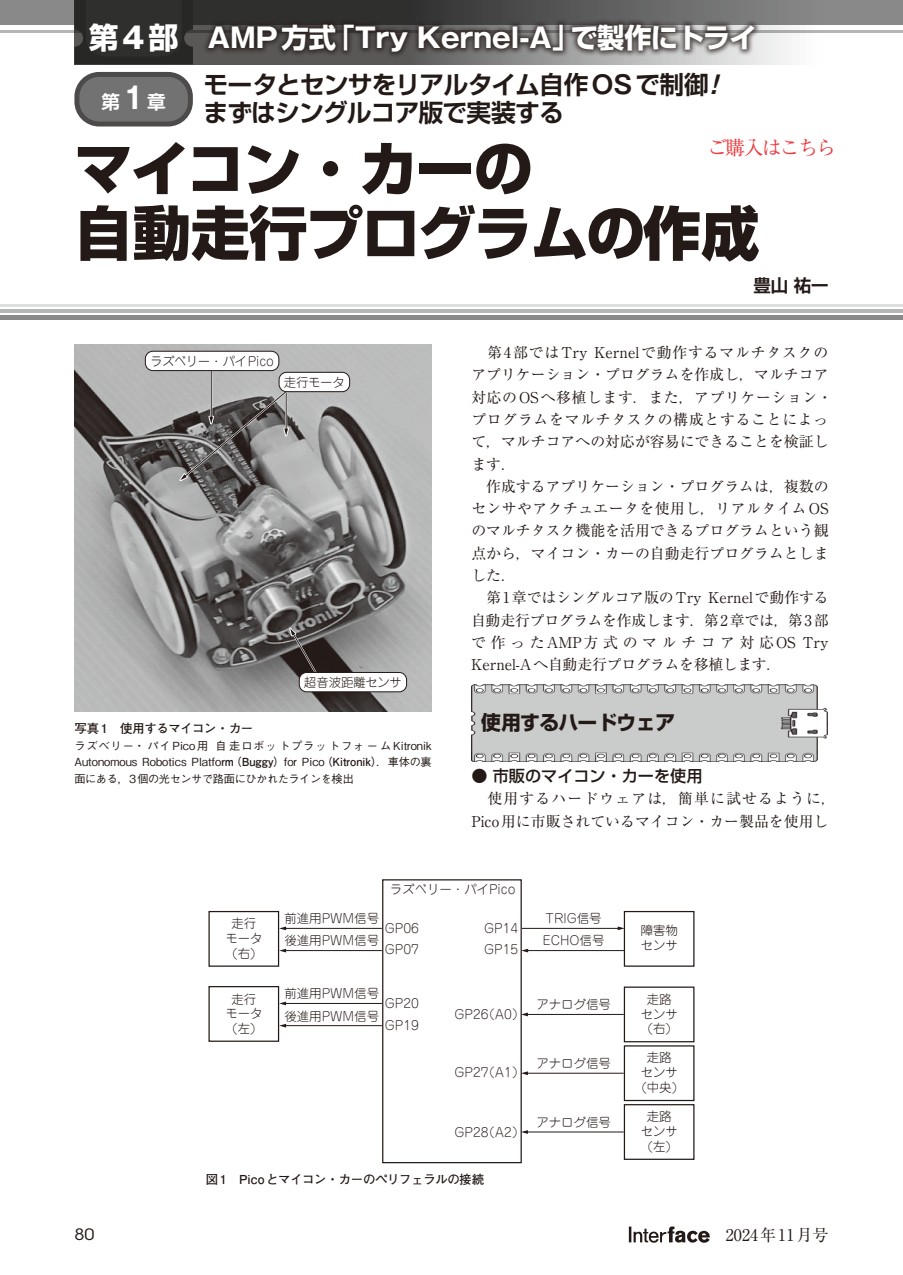
<style>
.page{position:relative;width:903px;height:1275px;background:#fff}
.page>*{position:absolute;margin:0;border:0;box-sizing:border-box;transform-origin:0 0}
.t1{font:800 58.27px/64.4px "Shin Go Pro";letter-spacing:-.035em;color:#231916}
.t2{font:700 27.3px "Gothic MB101 Pro";color:#fff}
.t3{font:700 24.85px/28.5px "Shin Go Pro De";letter-spacing:-.035em;color:#231916}
.t4{font:700 19.78px "Shin Go Pro";letter-spacing:-.035em;color:#231916}
.t5{font:19.78px "Ryumin Pr 6 N";letter-spacing:-.09em;color:#ee383d}
.t6{font:700 18.55px "Shin Go Pro De";color:#fff}
.t7{font:700 17.32px "Shin Go Pro De";color:#231916}
.t8{font:500 16.1px "Shin Go Pro";color:#231916}
.t9{font:16.1px "Ryumin Pro";color:#231916}
.t10{font:15.58px "ITC Avant Garde Std";color:#231916;scale:1.11 1}
.t11{font:14.88px/22.4px "Ryumin Pro";color:#231916}
.t12{font:300 12.42px/14.9px "Jun 101 Pro";color:#231916;text-align:center}
.t13{font:700 12.42px "Futo Go B101 Pro";letter-spacing:-.035em;color:#231916}
.t14{font:300 12.42px "Jun 101 Pro";letter-spacing:-.035em;color:#231916}
.t15{font:500 11.2px/16.1px "Gothic BBB Pro";letter-spacing:-.035em;color:#231916;text-align:justify}
.s1{font-family:"Shin Go Pro";font-size:29.75px}
.s2{font-size:29.75px}
.s3{font-family:"Shin Go Pro"}
.s4{font-family:"Gothic MB101 Pro De";font-size:29.75px}
.s5{font-family:"Gothic MB101 Pro De"}
.s6{font-family:"Gothic MB101 Pro De";font-style:italic}
.s7{font-family:"Gothic MB101 Pro"}
.s8{font-family:"Futo Go B101 Pro";font-weight:700}
</style>
<div class="page">
<svg style="left:629px;top:1226px;width:81px;height:17px"></svg>
<div style="left:0;top:0;width:903px;height:25px;background:#898989"></div>
<hr style="left:0;top:30px;width:903px;height:2px;background:#b5b5b6">
<hr style="left:0;top:309px;width:903px;height:4px;background:#b5b5b6">
<div style="left:0;top:315px;width:903px;height:5px;background:#898989"></div>
<hr style="left:0;top:304px;width:903px;height:2px;background:#dcdddd">
<img style="left:471px;top:684px;width:357px;height:77px">
<img style="left:74px;top:345px;width:358px;height:367px">
<div style="left:382px;top:879px;width:140px;height:284px;border:1px solid #231916"></div>
<div style="left:208px;top:911px;width:71px;height:56px;border:1px solid #231916"></div>
<div style="left:624px;top:911px;width:70px;height:56px;border:1px solid #231916"></div>
<div style="left:624px;top:986px;width:70px;height:56px;border:1px solid #231916"></div>
<hr style="left:285px;top:928px;width:97px;height:1px;background:#231916">
<svg style="left:279px;top:926px;width:7px;height:4px"></svg>
<hr style="left:285px;top:950px;width:97px;height:1px;background:#231916">
<svg style="left:279px;top:949px;width:7px;height:3px"></svg>
<div style="left:208px;top:986px;width:71px;height:56px;border:1px solid #231916"></div>
<hr style="left:285px;top:1003px;width:97px;height:1px;background:#231916">
<svg style="left:279px;top:1002px;width:7px;height:3px"></svg>
<hr style="left:285px;top:1025px;width:97px;height:1px;background:#231916">
<svg style="left:279px;top:1024px;width:7px;height:3px"></svg>
<hr style="left:522px;top:928px;width:97px;height:1px;background:#231916">
<svg style="left:618px;top:926px;width:7px;height:4px"></svg>
<hr style="left:527px;top:1014px;width:97px;height:1px;background:#231916">
<svg style="left:521px;top:1013px;width:7px;height:3px"></svg>
<div style="left:624px;top:1045px;width:70px;height:56px;border:1px solid #231916"></div>
<hr style="left:527px;top:1073px;width:97px;height:1px;background:#231916">
<svg style="left:521px;top:1071px;width:7px;height:4px"></svg>
<div style="left:624px;top:1104px;width:70px;height:56px;border:1px solid #231916"></div>
<hr style="left:527px;top:1132px;width:97px;height:1px;background:#231916">
<svg style="left:521px;top:1130px;width:7px;height:4px"></svg>
<hr style="left:527px;top:950px;width:97px;height:1px;background:#231916">
<svg style="left:521px;top:949px;width:7px;height:3px"></svg>
<hr style="left:210px;top:370px;width:2px;height:50px;background:#fff">
<hr style="left:211px;top:370px;width:1px;height:50px;background:#231916">
<svg style="left:286px;top:622px;width:34px;height:56px;background:#4b4544"></svg>
<svg style="left:174px;top:379px;width:126px;height:106px;background:#81807f"></svg>
<div style="left:145px;top:351px;width:134px;height:20px;background:#fff;border-radius:7px"></div>
<div style="left:145px;top:351px;width:134px;height:20px;border:1px solid #231916;border-radius:7px"></div>
<div style="left:299px;top:672px;width:108px;height:20px;background:#fff;border-radius:7px"></div>
<div style="left:299px;top:672px;width:108px;height:20px;border:1px solid #231916;border-radius:7px"></div>
<div style="left:279px;top:372px;width:71px;height:20px;background:#fff;border-radius:7px"></div>
<div style="left:279px;top:372px;width:71px;height:20px;border:1px solid #231916;border-radius:7px"></div>
<div style="left:77px;top:74px;width:113px;height:50px;background:#727272;border-radius:22px"></div>
<div style="left:74px;top:72px;width:119px;height:54px;border:5px solid #4d4a4a;border-radius:22px"></div>
<svg style="left:74px;top:0;width:829px;height:64px"></svg>
<div style="left:202px;top:17px;width:559px;height:41px;background:#231916;opacity:.75"></div>
<h2 class="t2" style="left:89px;top:15px;width:670px"><span class="s1">第</span><span class="s2">4</span><span class="s1">部</span> AMP<span class="s3">方式</span>「Try Kernel-A」<span class="s3">で製作にトライ</span></h2>
<p class="t6" style="left:101px;top:87px;width:66px">第<span class="s4">1</span>章</p>
<h3 class="t3" style="left:203px;top:67px;width:525px">モータとセンサをリアルタイム自作 <span class="s5">OS</span> で制御<span class="s6">!</span>まずはシングルコア版で実装する</h3>
<h3 class="t5" style="left:707px;top:132px;width:130px">ご購入はこちら</h3>
<h1 class="t1" style="left:74px;top:130px;width:686px">マイコン<span class="s7">・</span>カーの<br>自動走行プログラムの作成</h1>
<p class="t14" style="left:150px;top:351px;width:125px">ラズベリー・パイPico</p>
<p class="t12" style="left:284px;top:373px;width:63px">走行モータ</p>
<p class="t12" style="left:304px;top:673px;width:99px">超音波距離センサ</p>
<p class="t13" style="left:74px;top:718px;width:180px">写真1　使用するマイコン・カー</p>
<p class="t15" style="left:74px;top:737px;width:359px">ラズベリー・パイPico用 自走ロボットプラットフォームKitronik Autonomous Robotics Platfo<span class="s8">rm（Buggy）</span>for Pico<span class="s8">（Kitronik）</span>．車体の裏面にある，3個の光センサで路面にひかれたラインを検出</p>
<p class="t7" style="left:753px;top:271px;width:77px">豊山 祐一</p>
<p class="t11" style="left:471px;top:340px;width:363px">　第4部ではTry Kernelで動作するマルチタスクのアプリケーション・プログラムを作成し，マルチコア対応のOSへ移植します．また，アプリケーション・プログラムをマルチタスクの構成とすることによって，マルチコアへの対応が容易にできることを検証します．<br>　作成するアプリケーション・プログラムは，複数のセンサやアクチュエータを使用し，リアルタイムOSのマルチタスク機能を活用できるプログラムという観点から，マイコン・カーの自動走行プログラムとしました．<br>　第1章ではシングルコア版のTry Kernelで動作する自動走行プログラムを作成します．第2章では，第3部で作ったAMP方式のマルチコア対応OS Try<br>Kernel-Aへ自動走行プログラムを移植します．</p>
<h3 class="t4" style="left:481px;top:707px;width:196px">使用するハードウェア</h3>
<p class="t8" style="left:471px;top:763px;width:233px">● 市販のマイコン・カーを使用</p>
<p class="t11" style="left:471px;top:787px;width:366px;text-indent:16px">使用するハードウェアは，簡単に試せるように，<br>Pico用に市販されているマイコン・カー製品を使用し</p>
<p class="t12" style="left:390px;top:880px;width:127px">ラズベリー・パイPico</p>
<p class="t12" style="left:232px;top:915px;width:26px">走行</p>
<p class="t12" style="left:284px;top:910px;width:96px">前進用PWM信号</p>
<p class="t12" style="left:225px;top:930px;width:39px">モータ(右)</p>
<p class="t12" style="left:641px;top:922px;width:39px;text-align:left">障害物センサ</p>
<p class="t12" style="left:641px;top:990px;width:39px">走路センサ(右)</p>
<p class="t12" style="left:546px;top:910px;width:58px">TRIG信号</p>
<p class="t12" style="left:385px;top:919px;width:36px">GP06</p>
<p class="t12" style="left:484px;top:919px;width:36px">GP14</p>
<p class="t12" style="left:385px;top:941px;width:36px">GP07</p>
<p class="t12" style="left:284px;top:932px;width:96px">後進用PWM信号</p>
<p class="t12" style="left:543px;top:932px;width:63px">ECHO信号</p>
<p class="t12" style="left:484px;top:941px;width:36px">GP15</p>
<p class="t12" style="left:232px;top:990px;width:26px">走行</p>
<p class="t12" style="left:284px;top:985px;width:96px">前進用PWM信号</p>
<p class="t12" style="left:225px;top:1005px;width:39px">モータ(左)</p>
<p class="t12" style="left:284px;top:1007px;width:96px">後進用PWM信号</p>
<p class="t12" style="left:385px;top:991px;width:36px;line-height:21.5px;text-align:left">GP20<br>GP19</p>
<p class="t12" style="left:536px;top:996px;width:76px">アナログ信号</p>
<p class="t12" style="left:454px;top:1005px;width:72px">GP26（A0）</p>
<p class="t12" style="left:454px;top:1064px;width:72px">GP27（A1）</p>
<p class="t12" style="left:454px;top:1123px;width:72px">GP28（A2）</p>
<p class="t13" style="left:206px;top:1169px;width:280px">図1　Picoとマイコン・カーのペリフェラルの接続</p>
<p class="t12" style="left:536px;top:1054px;width:76px">アナログ信号</p>
<p class="t12" style="left:536px;top:1113px;width:76px">アナログ信号</p>
<p class="t12" style="left:641px;top:1049px;width:39px">走路センサ(中央)</p>
<p class="t12" style="left:641px;top:1108px;width:39px">走路センサ(左)</p>
<p class="t10" style="left:74px;top:1225px;width:20px">80</p>
<p class="t9" style="left:710px;top:1222px;width:120px">　2024年11月号</p>
</div>
